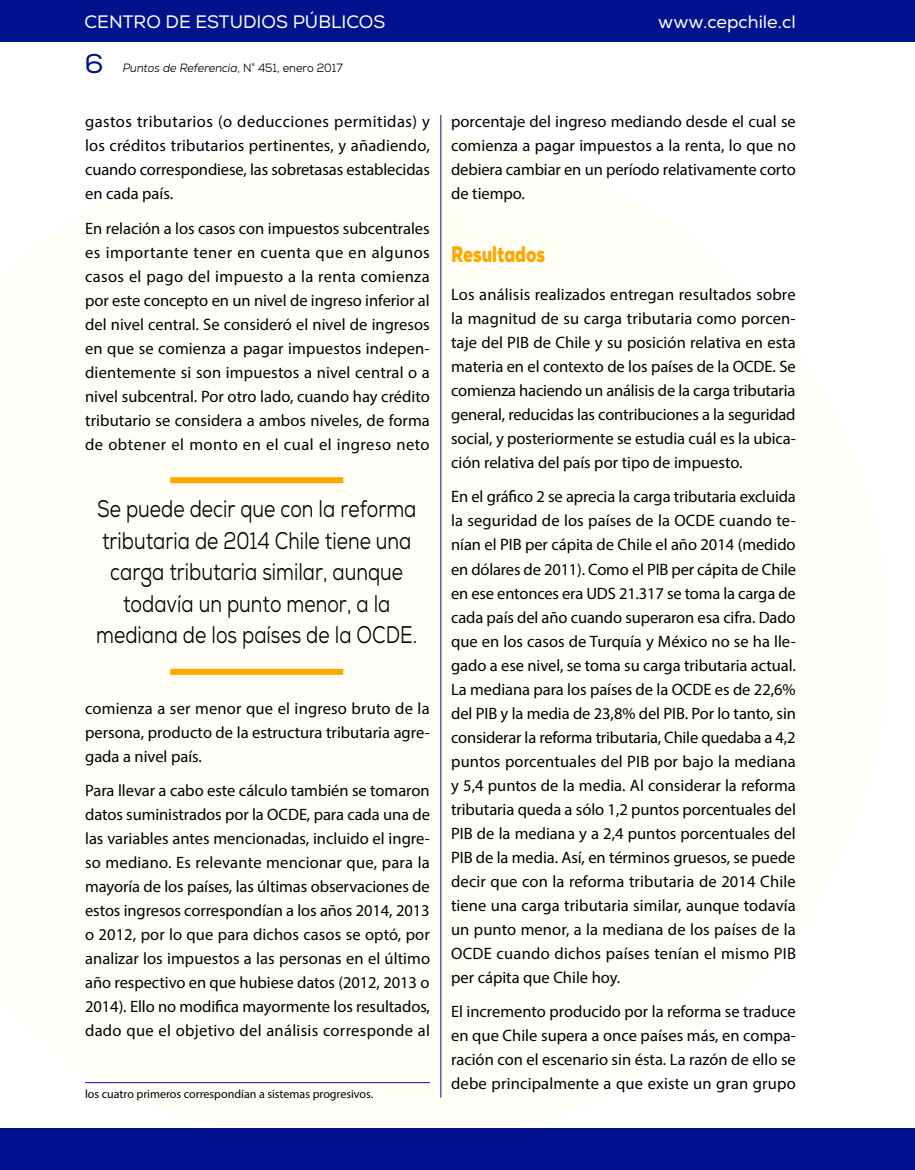
<style>
.page{position:relative;width:915px;height:1170px;background:#fff}
.page>*{position:absolute;margin:0;border:0;box-sizing:border-box;transform-origin:0 0}
.t1{font:27px "Nexa";color:#00128d}
.t2{font:24px/31.5px "Nexa";color:#000;text-align:center;scale:.8 1}
.t3{font:900 22.5px "Nexa";color:#ffa600;scale:.75 1}
.t4{font:18px "Nexa";color:#fff}
.t5{font:16.5px/24px "Myriad Pro";color:#000;text-align:justify}
.t6{font:12px "Myriad Pro";color:#000}
.t7{font:italic 12px "Nexa";color:#000;scale:.93 1}
.s1{font-style:normal}
</style>
<div class="page">
<div style="left:0;top:0;width:914px;height:41px;background:#00128d"></div>
<hr style="left:440px;top:115px;width:1px;height:982px;background:#00128d">
<div style="left:0;top:1128px;width:914px;height:41px;background:#00128d"></div>
<hr style="left:85px;top:1082px;width:344px;height:1px;background:#00128d">
<div style="left:170px;top:477px;width:173px;height:6px;background:#ffa600"></div>
<div style="left:170px;top:668px;width:173px;height:6px;background:#ffa600"></div>
<p class="t4" style="left:84px;top:11px;width:302px">CENTRO DE ESTUDIOS PÚBLICOS</p>
<p class="t7" style="left:123px;top:60px;width:238px">Puntos de Referencia<span class="s1">, N° 451, enero 2017</span></p>
<h1 class="t1" style="left:84px;top:47px;width:21px">6</h1>
<p class="t5" style="left:85px;top:109px;width:346px">gastos tributarios (o deducciones permitidas) y los créditos tributarios pertinentes, y añadiendo, cuando correspondiese, las sobretasas establecidas en cada país.</p>
<p class="t5" style="left:85px;top:216px;width:346px">En relación a los casos con impuestos subcentrales es importante tener en cuenta que en algunos casos el pago del impuesto a la renta comienza por este concepto en un nivel de ingreso inferior al del nivel central. Se consideró el nivel de ingresos en que se comienza a pagar impuestos indepen&shy;dientemente si son impuestos a nivel central o a nivel subcentral. Por otro lado, cuando hay crédito tributario se considera a ambos niveles, de forma de obtener el monto en el cual el ingreso neto</p>
<h2 class="t2" style="left:96px;top:493px;width:402px">Se puede decir que con la reforma tributaria de 2014 Chile tiene una carga tributaria similar, aunque todavía un punto menor, a la mediana de los países de la OCDE.</h2>
<p class="t5" style="left:85px;top:696px;width:346px">comienza a ser menor que el ingreso bruto de la persona, producto de la estructura tributaria agre&shy;gada a nivel país.</p>
<p class="t5" style="left:85px;top:778px;width:346px">Para llevar a cabo este cálculo también se tomaron datos suministrados por la OCDE, para cada una de las variables antes mencionadas, incluido el ingre&shy;so mediano. Es relevante mencionar que, para la mayoría de los países, las últimas observaciones de estos ingresos correspondían a los años 2014, 2013 o 2012, por lo que para dichos casos se optó, por analizar los impuestos a las personas en el último año respectivo en que hubiese datos (2012, 2013 o 2014). Ello no modifica mayormente los resultados, dado que el objetivo del análisis corresponde al</p>
<p class="t6" style="left:85px;top:1086px;width:289px">los cuatro primeros correspondían a sistemas progresivos.</p>
<p class="t4" style="left:658px;top:11px;width:139px">www.cepchile.cl</p>
<p class="t5" style="left:451px;top:109px;width:346px">porcentaje del ingreso mediando desde el cual se comienza a pagar impuestos a la renta, lo que no debiera cambiar en un período relativamente corto de tiempo.</p>
<h3 class="t3" style="left:451px;top:240px;width:127px">Resultados</h3>
<p class="t5" style="left:451px;top:282px;width:346px">Los análisis realizados entregan resultados sobre la magnitud de su carga tributaria como porcen&shy;taje del PIB de Chile y su posición relativa en esta materia en el contexto de los países de la OCDE. Se comienza haciendo un análisis de la carga tributaria general, reducidas las contribuciones a la seguridad social, y posteriormente se estudia cuál es la ubica&shy;ción relativa del país por tipo de impuesto.</p>
<p class="t5" style="left:451px;top:484px;width:346px">En el gráfico 2 se aprecia la carga tributaria excluida la seguridad de los países de la OCDE cuando te&shy;nían el PIB per cápita de Chile el año 2014 (medido en dólares de 2011). Como el PIB per cápita de Chile en ese entonces era UDS 21.317 se toma la carga de cada país del año cuando superaron esa cifra. Dado que en los casos de Turquía y México no se ha lle&shy;gado a ese nivel, se toma su carga tributaria actual.<br>La mediana para los países de la OCDE es de 22,6% del PIB y la media de 23,8% del PIB. Por lo tanto, sin considerar la reforma tributaria, Chile quedaba a 4,2 puntos porcentuales del PIB por bajo la mediana y 5,4 puntos de la media. Al considerar la reforma tributaria queda a sólo 1,2 puntos porcentuales del PIB de la mediana y a 2,4 puntos porcentuales del PIB de la media. Así, en términos gruesos, se puede decir que con la reforma tributaria de 2014 Chile tiene una carga tributaria similar, aunque todavía un punto menor, a la mediana de los países de la OCDE cuando dichos países tenían el mismo PIB per cápita que Chile hoy.</p>
<p class="t5" style="left:451px;top:999px;width:346px">El incremento producido por la reforma se traduce en que Chile supera a once países más, en compa&shy;ración con el escenario sin ésta. La razón de ello se debe principalmente a que existe un gran grupo</p>
</div>
